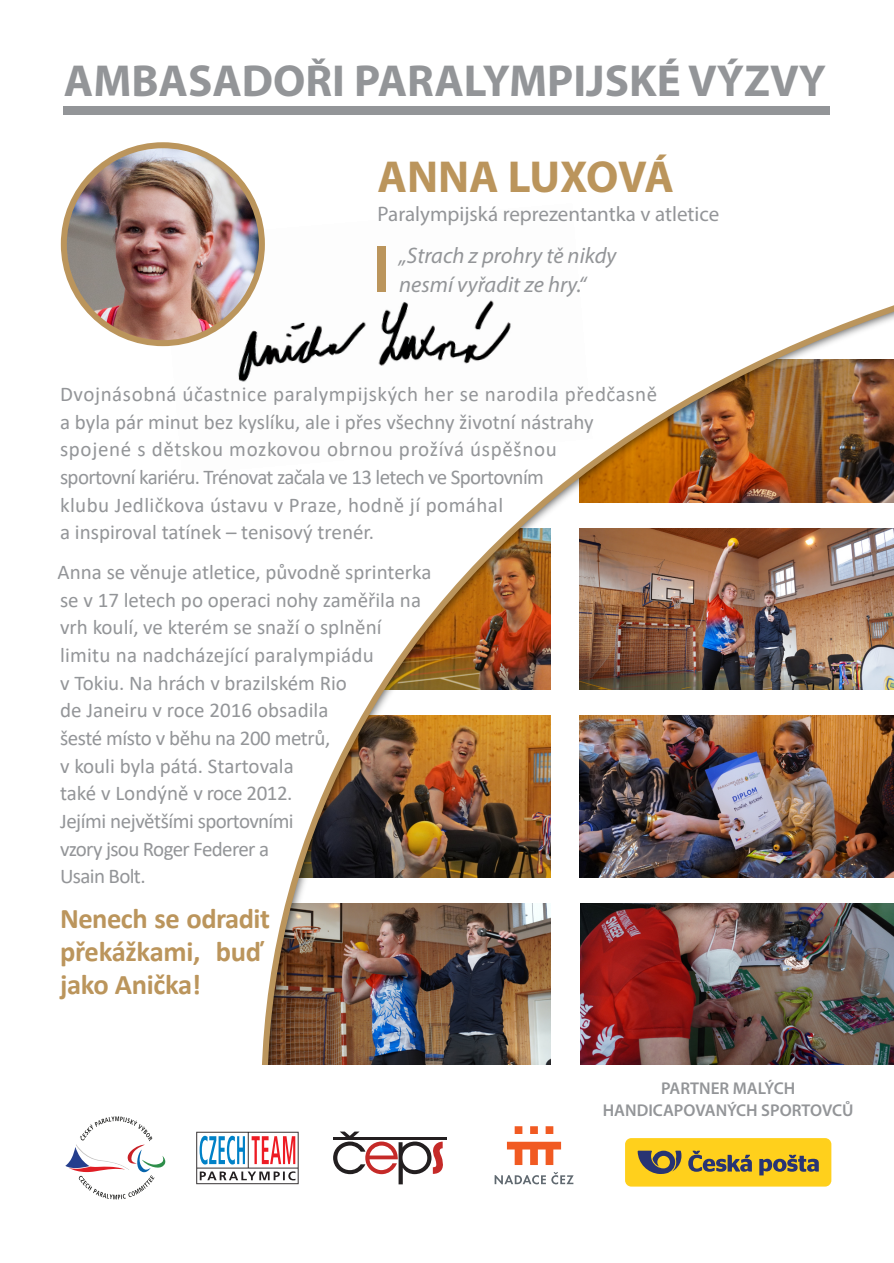
<style>
.page{position:relative;width:894px;height:1263px;background:#fff}
.page>*{position:absolute;margin:0;border:0;box-sizing:border-box;transform-origin:0 0}
.t1{font:700 45px "Myriad Pro";color:#939598}
.t2{font:700 45px "Myriad Pro";letter-spacing:-.005em;color:#bb955c}
.t3{font:700 28.5px/33px "Calibri";letter-spacing:-.015em;color:#bb955c}
.t4{font:italic 22.5px/29.1px "Myriad Pro";color:#939598}
.t5{font:21px/27.6px "Calibri";color:#939598}
.t6{font:21px "Myriad Pro";color:#939598}
.t7{font:600 17.1px/21.9px "Myriad Pro";color:#939598;text-align:center}
</style>
<div class="page">
<img style="left:60px;top:106px;width:833px;height:959px">
<div style="left:624px;top:1138px;width:207px;height:48px;background:#ffd01c;border-radius:6px"></div>
<svg style="left:637px;top:1151px;width:44px;height:23px"></svg>
<svg style="left:688px;top:1151px;width:63px;height:21px"></svg>
<svg style="left:759px;top:1155px;width:59px;height:20px"></svg>
<div style="left:377px;top:247px;width:9px;height:45px;background:#bb955c"></div>
<img style="left:64px;top:145px;width:198px;height:198px;border-radius:50%">
<div style="left:61px;top:142px;width:204px;height:204px;border:6px solid #bb955c;border-radius:50%"></div>
<svg style="left:494px;top:1175px;width:51px;height:9px"></svg>
<svg style="left:551px;top:1172px;width:22px;height:12px"></svg>
<svg style="left:506px;top:1126px;width:55px;height:39px"></svg>
<hr style="left:333px;top:1137px;width:113px;height:3px;background:#231f20">
<svg style="left:333px;top:1131px;width:110px;height:53px"></svg>
<svg style="left:65px;top:1116px;width:101px;height:83px"></svg>
<svg style="left:196px;top:1132px;width:102px;height:52px"></svg>
<div style="left:64px;top:106px;width:765px;height:8px;background:#939598"></div>
<h1 class="t1" style="left:64px;top:62px;width:763px">AMBASADOŘI PARALYMPIJSKÉ VÝZVY</h1>
<h1 class="t2" style="left:377px;top:158px;width:298px">ANNA LUXOVÁ</h1>
<p class="t6" style="left:377px;top:206px;width:343px">Paralympijská reprezentantka v atletice</p>
<p class="t4" style="left:399px;top:243px;width:219px">„Strach z prohry tě nikdy nesmí vyřadit ze hry.“</p>
<p class="t5" style="left:60px;top:382px;width:598px">Dvojnásobná účastnice paralympijských her se narodila předčasně a byla pár minut bez kyslíku, ale i přes všechny životní nástrahy spojené s dětskou mozkovou obrnou prožívá úspěšnou<br>sportovní kariéru. Trénovat začala ve 13 letech ve Sportovním<br>klubu Jedličkova ústavu v Praze, hodně jí pomáhal<br>a inspiroval tatínek – tenisový trenér.</p>
<p class="t5" style="left:58px;top:560px;width:375px">Anna se věnuje atletice, původně sprinterka se v 17 letech po operaci nohy zaměřila na vrh koulí, ve kterém se snaží o splnění limitu na nadcházející paralympiádu<br>v Tokiu. Na hrách v brazilském Rio<br>de Janeiru v roce 2016 obsadila<br>šesté místo v běhu na 200 metrů,<br>v kouli byla pátá. Startovala<br>také v Londýně v roce 2012.<br>Jejími největšími sportovními<br>vzory jsou Roger Federer a<br>Usain Bolt.</p>
<h2 class="t3" style="left:60px;top:905px;width:211px">Nenech se odradit překážkami, buď jako Anička!</h2>
<p class="t7" style="left:602px;top:1079px;width:252px">PARTNER MALÝCH<br>HANDICAPOVANÝCH SPORTOVCŮ</p>
</div>
